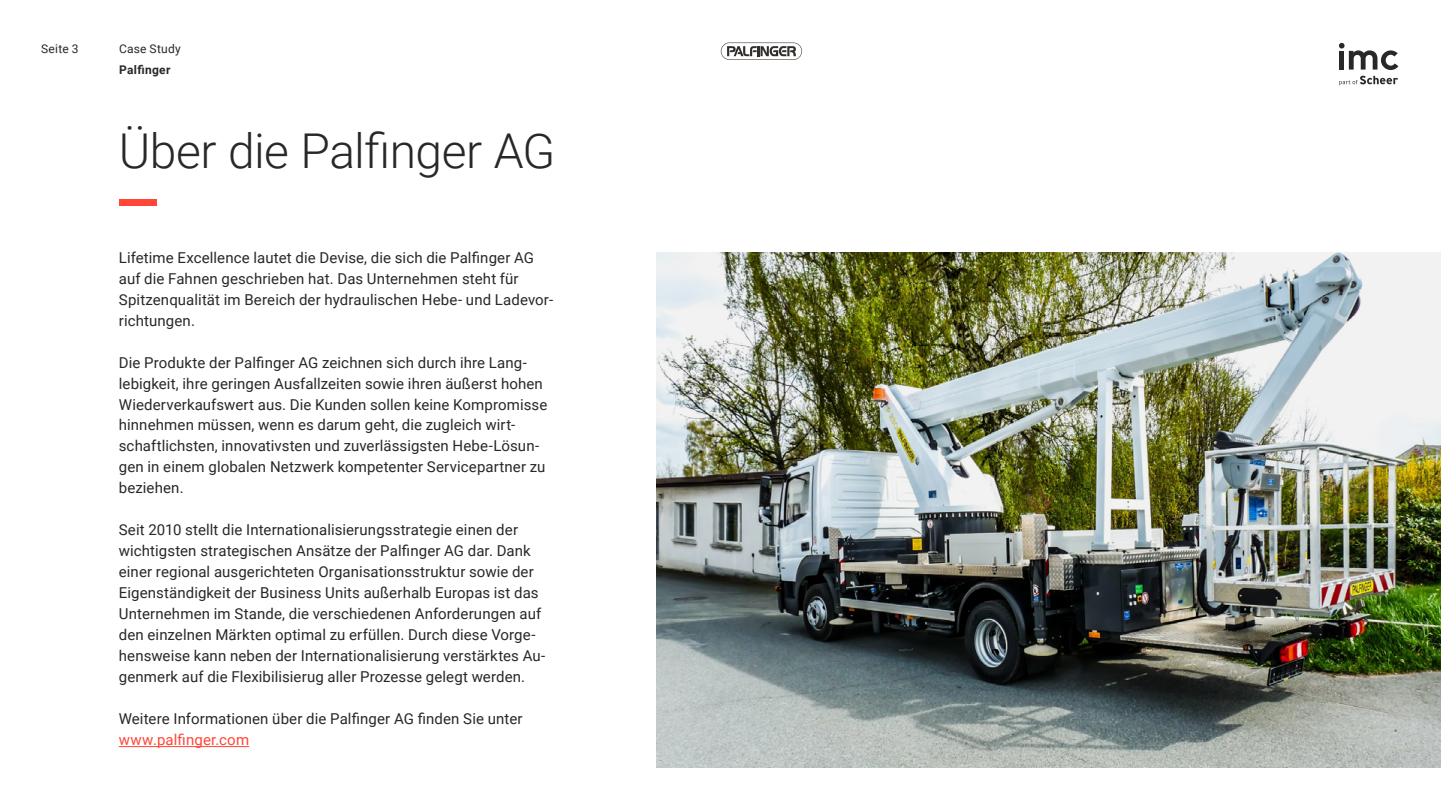
<style>
.page{position:relative;width:1441px;height:810px;background:#fff}
.page>*{position:absolute;margin:0;border:0;box-sizing:border-box;transform-origin:0 0}
.t1{font:84px "Roboto";color:#ff4637}
.t2{font:300 48px "Roboto";letter-spacing:-.01em;color:#282828}
.t3{font:15px/21px "Roboto";letter-spacing:.005em;color:#282828}
.t4{font:15px "Roboto";letter-spacing:.01em;color:#ff4637}
.t5{font:12px "Roboto";letter-spacing:.02em;color:#282828}
.t6{font:700 12px "Roboto";letter-spacing:.025em;color:#282828}
</style>
<div class="page">
<svg style="left:1339px;top:76px;width:58px;height:9px"></svg>
<svg style="left:1339px;top:43px;width:59px;height:27px"></svg>
<svg style="left:720px;top:43px;width:82px;height:17px"></svg>
<img style="left:656px;top:252px;width:784px;height:515px">
<hr style="left:119px;top:746px;width:130px;height:1px;background:#ff4637">
<p class="t5" style="left:41px;top:40px;width:39px">Seite 3</p>
<p class="t5" style="left:119px;top:40px;width:63px">Case Study</p>
<p class="t6" style="left:119px;top:61px;width:53px">Palfinger</p>
<h2 class="t2" style="left:119px;top:117px;width:438px">Über die Palfinger AG</h2>
<h1 class="t1" style="left:119px;top:111px;width:39px">_</h1>
<p class="t3" style="left:119px;top:246px;width:436px">Lifetime Excellence lautet die Devise, die sich die Palfinger AG auf die Fahnen geschrieben hat. Das Unternehmen steht für Spitzenqualität im Bereich der hydraulischen Hebe- und Ladevor&shy;richtungen.</p>
<p class="t3" style="left:119px;top:351px;width:430px">Die Produkte der Palfinger AG zeichnen sich durch ihre Lang&shy;lebigkeit, ihre geringen Ausfallzeiten sowie ihren äußerst hohen Wiederverkaufswert aus. Die Kunden sollen keine Kompromisse hinnehmen müssen, wenn es darum geht, die zugleich wirt&shy;schaftlichsten, innovativsten und zuverlässigsten Hebe-Lösun&shy;gen in einem globalen Netzwerk kompetenter Servicepartner zu beziehen.</p>
<p class="t3" style="left:119px;top:519px;width:428px">Seit 2010 stellt die Internationalisierungsstrategie einen der wichtigsten strategischen Ansätze der Palfinger AG dar. Dank einer regional ausgerichteten Organisationsstruktur sowie der Eigenständigkeit der Business Units außerhalb Europas ist das Unternehmen im Stande, die verschiedenen Anforderungen auf den einzelnen Märkten optimal zu erfüllen. Durch diese Vorge&shy;hensweise kann neben der Internationalisierung verstärktes Au&shy;genmerk auf die Flexibilisierug aller Prozesse gelegt werden.</p>
<p class="t3" style="left:119px;top:708px;width:405px">Weitere Informationen über die Palfinger AG finden Sie unter</p>
<p class="t4" style="left:119px;top:730px;width:132px">www.palfinger.com</p>
</div>
